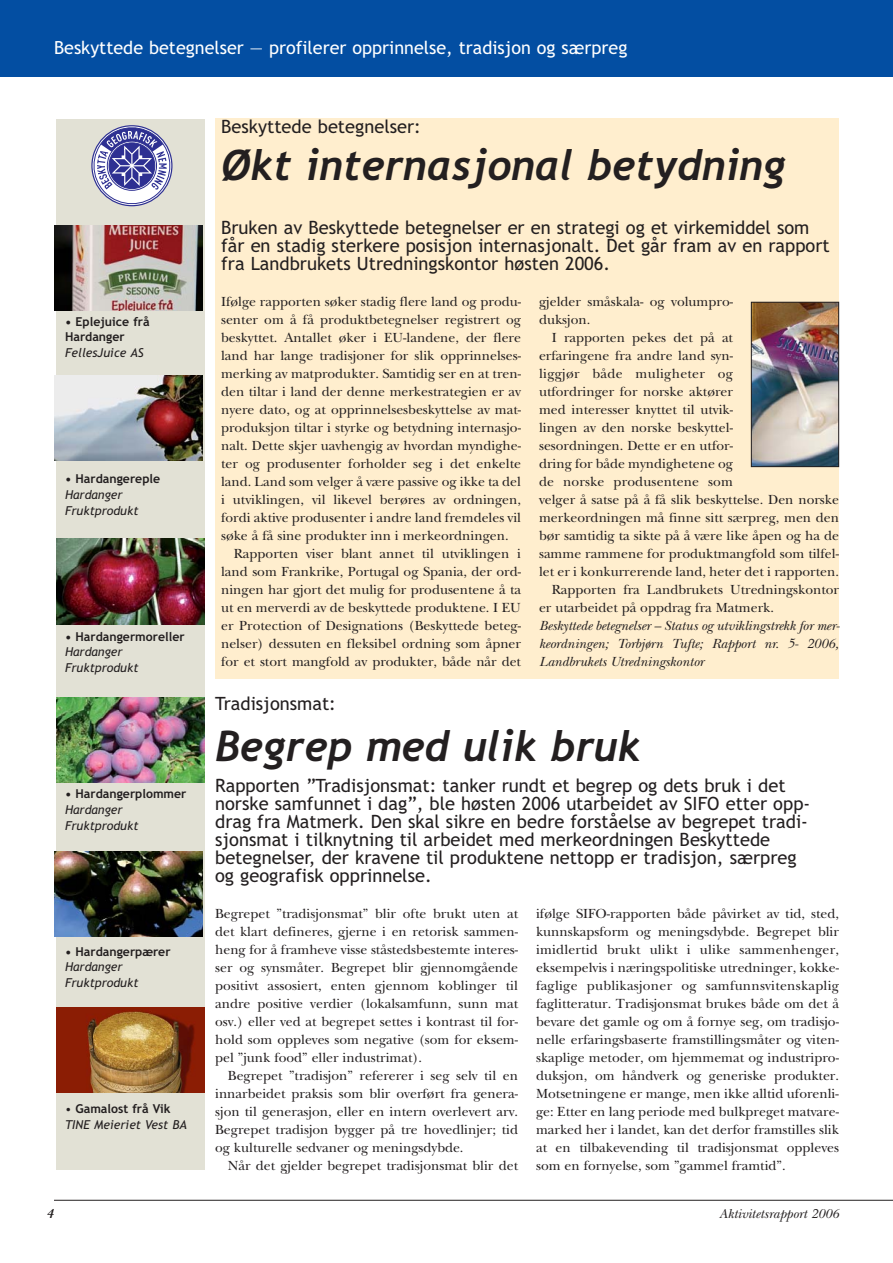
<style>
.page{position:relative;width:893px;height:1263px;background:#fff}
.page>*{position:absolute;margin:0;border:0;box-sizing:border-box;transform-origin:0 0}
.t1{font:italic 700 42px "Trebuchet";color:#231f20}
.t2{font:18.3px/18px "Trebuchet MS";color:#231f20}
.t3{font:18px "Trebuchet MS";color:#fff}
.t4{font:13.8px/18px "New Baskerville Std";color:#231f20;text-align:justify}
.t5{font:italic 13.8px/18px "New Baskerville Std";color:#231f20;text-align:justify}
.t6{font:13.8px "New Baskerville Std";letter-spacing:.02em;color:#231f20}
.t7{font:italic 13.5px "New Baskerville Std";color:#231f20}
.t8{font:italic 700 13.5px "New Baskerville";color:#231f20}
.t9{font:italic 12.3px/15.8px "Trebuchet MS";color:#231f20}
.t10{font:700 12.3px/15.8px "Trebuchet MS";color:#231f20}
.s1{font-style:normal}
.s2{font-weight:700;font-style:normal}
</style>
<div class="page">
<div style="left:215px;top:118px;width:624px;height:561px;background:#ffeece"></div>
<div style="left:0;top:0;width:893px;height:77px;background:#034ea2"></div>
<hr style="left:54px;top:1200px;width:839px;height:1px;background:#231f20">
<img style="left:753px;top:304px;width:84px;height:161px">
<div style="left:751px;top:302px;width:88px;height:165px;border:1px solid #231f20"></div>
<div style="left:56px;top:119px;width:149px;height:1050px;background:#e2e1d5"></div>
<img style="left:54px;top:225px;width:149px;height:85px">
<img style="left:54px;top:375px;width:149px;height:85px">
<img style="left:56px;top:539px;width:149px;height:85px">
<img style="left:56px;top:697px;width:149px;height:85px">
<img style="left:54px;top:851px;width:149px;height:85px">
<img style="left:56px;top:1007px;width:149px;height:85px">
<svg style="left:91px;top:125px;width:82px;height:82px"></svg>
<h3 class="t3" style="left:54px;top:41px;width:575px">Beskyttede betegnelser — profilerer opprinnelse, tradisjon og særpreg</h3>
<p class="t10" style="left:65px;top:314px;width:86px">• Eplejuice frå<br>Hardanger</p>
<p class="t9" style="left:65px;top:346px;width:80px">FellesJuice AS</p>
<p class="t10" style="left:65px;top:472px;width:97px">• Hardangereple</p>
<p class="t9" style="left:65px;top:488px;width:75px">Hardanger<br>Fruktprodukt</p>
<p class="t10" style="left:65px;top:629px;width:121px">• Hardangermoreller</p>
<p class="t9" style="left:65px;top:645px;width:75px">Hardanger<br>Fruktprodukt</p>
<p class="t10" style="left:65px;top:787px;width:123px">• Hardangerplommer</p>
<p class="t9" style="left:65px;top:803px;width:75px">Hardanger<br>Fruktprodukt</p>
<p class="t10" style="left:65px;top:944px;width:107px">• Hardangerpærer</p>
<p class="t9" style="left:65px;top:960px;width:75px">Hardanger<br>Fruktprodukt</p>
<p class="t9" style="left:65px;top:1102px;width:123px"><span class="s1">•</span> <span class="s2">Gamalost frå Vik<br></span>TINE Meieriet Vest BA</p>
<h2 class="t2" style="left:221px;top:119px;width:201px">Beskyttede betegnelser:</h2>
<h1 class="t1" style="left:221px;top:149px;width:566px">Økt internasjonal betydning</h1>
<h2 class="t2" style="left:221px;top:220px;width:610px">Bruken av Beskyttede betegnelser er en strategi og et virkemiddel som får en stadig sterkere posisjon internasjonalt. Det går fram av en rapport fra Landbrukets Utredningskontor høsten 2006.</h2>
<p class="t4" style="left:221px;top:294px;width:301px">Ifølge rapporten søker stadig flere land og produ-</p>
<p class="t4" style="left:221px;top:312px;width:301px">senter om å få produktbetegnelser registrert og</p>
<p class="t4" style="left:221px;top:330px;width:301px">beskyttet. Antallet øker i EU-landene, der flere</p>
<p class="t4" style="left:221px;top:348px;width:301px">land har lange tradisjoner for slik opprinnelses-</p>
<p class="t4" style="left:221px;top:366px;width:301px">merking av matprodukter. Samtidig ser en at tren-</p>
<p class="t4" style="left:221px;top:384px;width:301px">den tiltar i land der denne merkestrategien er av</p>
<p class="t4" style="left:221px;top:402px;width:301px">nyere dato, og at opprinnelsesbeskyttelse av mat-</p>
<p class="t4" style="left:221px;top:420px;width:301px">produksjon tiltar i styrke og betydning internasjo-</p>
<p class="t4" style="left:221px;top:438px;width:301px">nalt. Dette skjer uavhengig av hvordan myndighe-</p>
<p class="t4" style="left:221px;top:456px;width:301px">ter og produsenter forholder seg i det enkelte</p>
<p class="t4" style="left:221px;top:474px;width:301px">land. Land som velger å være passive og ikke ta del</p>
<p class="t4" style="left:221px;top:492px;width:301px">i utviklingen, vil likevel berøres av ordningen,</p>
<p class="t4" style="left:221px;top:510px;width:301px">fordi aktive produsenter i andre land fremdeles vil</p>
<p class="t4" style="left:221px;top:528px;width:289px">søke å få sine produkter inn i merkeordningen.</p>
<p class="t4" style="left:234px;top:546px;width:289px">Rapporten viser blant annet til utviklingen i</p>
<p class="t4" style="left:221px;top:564px;width:301px">land som Frankrike, Portugal og Spania, der ord-</p>
<p class="t4" style="left:221px;top:582px;width:301px">ningen har gjort det mulig for produsentene å ta</p>
<p class="t4" style="left:221px;top:600px;width:301px">ut en merverdi av de beskyttede produktene. I EU</p>
<p class="t4" style="left:221px;top:618px;width:301px">er Protection of Designations (Beskyttede beteg-</p>
<p class="t4" style="left:221px;top:636px;width:301px">nelser) dessuten en fleksibel ordning som åpner</p>
<p class="t4" style="left:221px;top:654px;width:301px">for et stort mangfold av produkter, både når det</p>
<p class="t4" style="left:539px;top:294px;width:195px">gjelder småskala- og volumpro&shy;duksjon.</p>
<p class="t4" style="left:552px;top:330px;width:183px">I rapporten pekes det på at</p>
<p class="t4" style="left:539px;top:348px;width:195px">erfaringene fra andre land syn-</p>
<p class="t6" style="left:539px;top:369px;width:195px">liggjør både muligheter og</p>
<p class="t4" style="left:539px;top:384px;width:195px">utfordringer for norske aktører</p>
<p class="t4" style="left:539px;top:402px;width:195px">med interesser knyttet til utvik-</p>
<p class="t4" style="left:539px;top:420px;width:195px">lingen av den norske beskyttel-</p>
<p class="t4" style="left:539px;top:438px;width:195px">sesordningen. Dette er en utfor-</p>
<p class="t4" style="left:539px;top:456px;width:195px">dring for både myndighetene og</p>
<p class="t4" style="left:539px;top:474px;width:195px">de norske produsentene som</p>
<p class="t4" style="left:539px;top:492px;width:301px">velger å satse på å få slik beskyttelse. Den norske</p>
<p class="t4" style="left:539px;top:510px;width:301px">merkeordningen må finne sitt særpreg, men den</p>
<p class="t4" style="left:539px;top:528px;width:301px">bør samtidig ta sikte på å være like åpen og ha de</p>
<p class="t4" style="left:539px;top:546px;width:301px">samme rammene for produktmangfold som tilfel-</p>
<p class="t4" style="left:539px;top:564px;width:301px">let er i konkurrerende land, heter det i rapporten.</p>
<p class="t4" style="left:552px;top:582px;width:289px">Rapporten fra Landbrukets Utredningskontor</p>
<p class="t4" style="left:539px;top:600px;width:236px">er utarbeidet på oppdrag fra Matmerk.</p>
<p class="t5" style="left:539px;top:618px;width:302px">Beskyttede betegnelser – Status og utviklingstrekk for mer&shy;keordningen; Torbjørn Tufte; Rapport nr. 5- 2006, Landbrukets Utredningskontor</p>
<h2 class="t2" style="left:215px;top:696px;width:122px">Tradisjonsmat:</h2>
<h1 class="t1" style="left:215px;top:730px;width:427px">Begrep med ulik bruk</h1>
<p class="t2" style="left:215px;top:778px;width:597px">Rapporten ”Tradisjonsmat: tanker rundt et begrep og dets bruk i det norske samfunnet i dag”, ble høsten 2006 utarbeidet av SIFO etter opp&shy;drag fra Matmerk. Den skal sikre en bedre forståelse av begrepet tradi&shy;sjonsmat i tilknytning til arbeidet med merkeordningen Beskyttede betegnelser, der kravene til produktene nettopp er tradisjon, særpreg og geografisk opprinnelse.</p>
<p class="t4" style="left:215px;top:906px;width:305px">Begrepet ”tradisjonsmat” blir ofte brukt uten at det klart defineres, gjerne i en retorisk sammen&shy;heng for å framheve visse ståstedsbestemte interes&shy;ser og synsmåter. Begrepet blir gjennomgående positivt assosiert, enten gjennom koblinger til andre positive verdier (lokalsamfunn, sunn mat osv.) eller ved at begrepet settes i kontrast til for&shy;hold som oppleves som negative (som for eksem&shy;pel ”junk food” eller industrimat).</p>
<p class="t4" style="left:215px;top:1068px;width:304px;text-indent:13px">Begrepet ”tradisjon” refererer i seg selv til en innarbeidet praksis som blir overført fra genera&shy;sjon til generasjon, eller en intern overlevert arv.<br>Begrepet tradisjon bygger på tre hovedlinjer; tid og kulturelle sedvaner og meningsdybde.</p>
<p class="t4" style="left:228px;top:1158px;width:292px">Når det gjelder begrepet tradisjonsmat blir det</p>
<p class="t4" style="left:536px;top:906px;width:304px">ifølge SIFO-rapporten både påvirket av tid, sted, kunnskapsform og meningsdybde. Begrepet blir imidlertid brukt ulikt i ulike sammenhenger, eksempelvis i næringspolitiske utredninger, kokke&shy;faglige publikasjoner og samfunnsvitenskaplig faglitteratur. Tradisjonsmat brukes både om det å bevare det gamle og om å fornye seg, om tradisjo&shy;nelle erfaringsbaserte framstillingsmåter og viten&shy;skaplige metoder, om hjemmemat og industripro&shy;duksjon, om håndverk og generiske produkter.<br>Motsetningene er mange, men ikke alltid uforenli&shy;ge: Etter en lang periode med bulkpreget matvare&shy;marked her i landet, kan det derfor framstilles slik at en tilbakevending til tradisjonsmat oppleves som en fornyelse, som ”gammel framtid”.</p>
<p class="t8" style="left:47px;top:1209px;width:8px">4</p>
<p class="t7" style="left:719px;top:1209px;width:121px">Aktivitetsrapport 2006</p>
</div>
